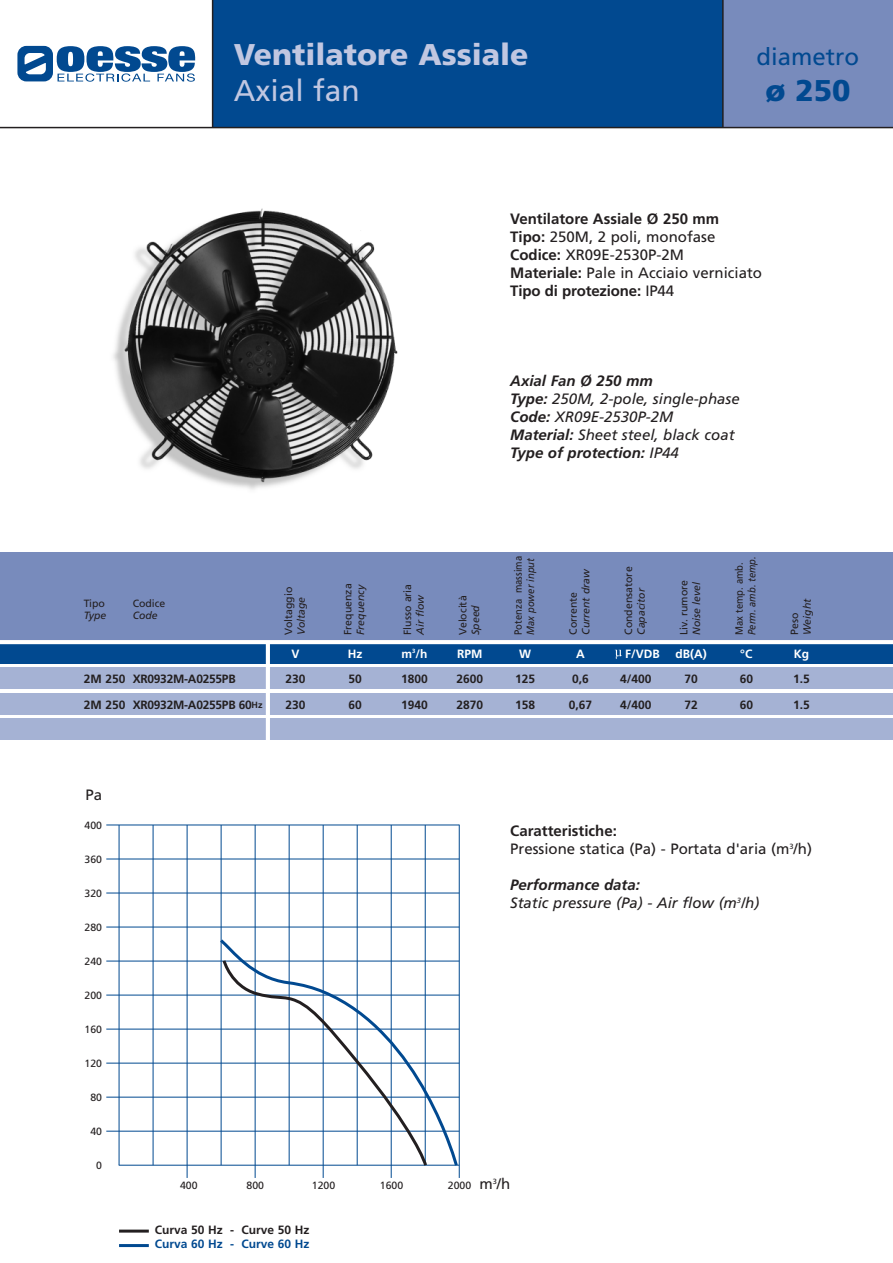
<style>
.page{position:relative;width:893px;height:1263px;background:#fff}
.page>*{position:absolute;margin:0;border:0;box-sizing:border-box;transform-origin:0 0}
.t1{font:900 30px "Frutiger";color:#c1c7e1}
.t2{font:30px "Frutiger";color:#c1c7e1}
.t3{font:900 30px "Frutiger";color:#014990}
.t4{font:24px "Frutiger";color:#014990}
.t5{font:italic 15px/18px "Frutiger";color:#231f20}
.t6{font:700 15px/18px "Frutiger";color:#231f20}
.t7{font:15px/18px "Frutiger";color:#231f20}
.t8{font:700 12px/25.5px "Frutiger";color:#231f20}
.t9{font:700 12px/25.5px "Frutiger";letter-spacing:-.02em;color:#231f20}
.t10{font:700 12px "Frutiger";color:#fff}
.t11{font:700 12px "Frutiger";color:#014990}
.t12{font:10.5px "Frutiger";color:#231f20}
.t13{font:italic 10.5px "Frutiger";color:#231f20}
.t14{font:italic 10.5px "Frutiger";color:#231f20;scale:.9 1}
.t15{font:10.5px "Frutiger";color:#231f20;scale:.9 1}
.s1{font-weight:400}
.s2{font-weight:700}
.s3{font-size:9px}
.s4{font-size:15px}
</style>
<div class="page">
<div style="left:0;top:553px;width:893px;height:102px;background:#788bbc"></div>
<div style="left:723px;top:0;width:170px;height:128px;background:#788bbc"></div>
<div style="left:213px;top:0;width:510px;height:128px;background:#014990"></div>
<svg style="left:17px;top:46px;width:178px;height:36px"></svg>
<hr style="left:212px;top:0;width:1px;height:128px;background:#231f20">
<hr style="left:0;top:127px;width:893px;height:1px;background:#231f20">
<hr style="left:722px;top:0;width:2px;height:128px;background:#231f20">
<img style="left:113px;top:208px;width:285px;height:282px">
<svg style="left:0;top:663px;width:893px;height:56px"></svg>
<div style="left:0;top:642px;width:893px;height:21px;background:#014990"></div>
<svg style="left:615px;top:650px;width:7px;height:9px"></svg>
<div style="left:0;top:668px;width:893px;height:21px;background:#a5b2d4"></div>
<div style="left:0;top:693px;width:893px;height:21px;background:#a5b2d4"></div>
<div style="left:0;top:719px;width:893px;height:21px;background:#a5b2d4"></div>
<hr style="left:266px;top:642px;width:4px;height:102px;background:#fff">
<hr style="left:0;top:640px;width:893px;height:4px;background:#fff">
<hr style="left:119px;top:1229px;width:30px;height:3px;background:#231f20">
<hr style="left:119px;top:1244px;width:30px;height:3px;background:#014990">
<hr style="left:153px;top:825px;width:1px;height:340px;background:#014990">
<hr style="left:119px;top:825px;width:1px;height:340px;background:#014990">
<hr style="left:187px;top:825px;width:1px;height:353px;background:#014990">
<hr style="left:221px;top:825px;width:1px;height:340px;background:#014990">
<hr style="left:255px;top:825px;width:1px;height:353px;background:#014990">
<hr style="left:289px;top:825px;width:1px;height:340px;background:#014990">
<hr style="left:323px;top:825px;width:1px;height:353px;background:#014990">
<hr style="left:357px;top:825px;width:1px;height:340px;background:#014990">
<hr style="left:391px;top:825px;width:1px;height:353px;background:#014990">
<hr style="left:425px;top:825px;width:1px;height:340px;background:#014990">
<hr style="left:459px;top:825px;width:1px;height:353px;background:#014990">
<hr style="left:106px;top:825px;width:353px;height:1px;background:#014990">
<hr style="left:106px;top:859px;width:353px;height:1px;background:#014990">
<hr style="left:106px;top:893px;width:353px;height:1px;background:#014990">
<hr style="left:106px;top:927px;width:353px;height:1px;background:#014990">
<hr style="left:106px;top:961px;width:353px;height:1px;background:#014990">
<hr style="left:106px;top:995px;width:353px;height:1px;background:#014990">
<hr style="left:106px;top:1029px;width:353px;height:1px;background:#014990">
<hr style="left:106px;top:1063px;width:353px;height:1px;background:#014990">
<hr style="left:106px;top:1097px;width:353px;height:1px;background:#014990">
<hr style="left:106px;top:1131px;width:353px;height:1px;background:#014990">
<hr style="left:119px;top:1165px;width:340px;height:1px;background:#014990">
<svg style="left:217px;top:936px;width:243px;height:233px"></svg>
<h1 class="t1" style="left:234px;top:43px;width:296px">Ventilatore Assiale</h1>
<h1 class="t2" style="left:234px;top:79px;width:127px">Axial fan</h1>
<h2 class="t4" style="left:757px;top:47px;width:104px">diametro</h2>
<h1 class="t3" style="left:765px;top:79px;width:87px">ø 250</h1>
<p class="t6" style="left:510px;top:211px;width:253px">Ventilatore Assiale Ø 250 mm<br>Tipo: <span class="s1">250M, 2 poli, monofase<br></span>Codice: <span class="s1">XR09E-2530P-2M<br></span>Materiale: <span class="s1">Pale in Acciaio verniciato<br></span>Tipo di protezione: <span class="s1">IP44</span></p>
<p class="t5" style="left:510px;top:373px;width:231px"><span class="s2">Axial Fan Ø 250 mm<br>Type:</span> 250M, 2-pole, single-phase<br><span class="s2">Code:</span> XR09E-2530P-2M<br><span class="s2">Material:</span> Sheet steel, black coat<br><span class="s2">Type of protection:</span> IP44</p>
<p class="t12" style="left:84px;top:599px;width:23px">Tipo</p>
<p class="t13" style="left:84px;top:611px;width:24px">Type</p>
<p class="t12" style="left:133px;top:599px;width:34px">Codice</p>
<p class="t13" style="left:133px;top:611px;width:27px">Code</p>
<p class="t8" style="left:84px;top:667px;width:43px">2M 250<br>2M 250</p>
<p class="t9" style="left:133px;top:667px;width:131px">XR0932M-A0255PB<br>XR0932M-A0255PB 60<span class="s3">Hz</span></p>
<p class="t12" style="left:284px;top:635px;width:49px;rotate:-90deg">Voltaggio</p>
<p class="t13" style="left:297px;top:635px;width:40px;rotate:-90deg">Voltage</p>
<p class="t12" style="left:344px;top:635px;width:53px;rotate:-90deg">Frequenza</p>
<p class="t13" style="left:356px;top:635px;width:52px;rotate:-90deg">Frequency</p>
<p class="t12" style="left:403px;top:635px;width:53px;rotate:-90deg">Flusso aria</p>
<p class="t13" style="left:416px;top:635px;width:42px;rotate:-90deg">Air flow</p>
<p class="t12" style="left:459px;top:635px;width:41px;rotate:-90deg">Velocità</p>
<p class="t13" style="left:471px;top:635px;width:31px;rotate:-90deg">Speed</p>
<p class="t15" style="left:514px;top:635px;width:89px;rotate:-90deg">Potenza massima</p>
<p class="t14" style="left:526px;top:635px;width:87px;rotate:-90deg">Max power input</p>
<p class="t13" style="left:582px;top:635px;width:68px;rotate:-90deg">Current draw</p>
<p class="t12" style="left:624px;top:635px;width:70px;rotate:-90deg">Condensatore</p>
<p class="t13" style="left:637px;top:635px;width:49px;rotate:-90deg">Capacitor</p>
<p class="t12" style="left:680px;top:635px;width:56px;rotate:-90deg">Liv. rumore</p>
<p class="t13" style="left:692px;top:635px;width:54px;rotate:-90deg">Noise level</p>
<p class="t12" style="left:569px;top:635px;width:45px;rotate:-90deg">Corrente</p>
<p class="t15" style="left:735px;top:635px;width:82px;rotate:-90deg">Max temp. amb.</p>
<p class="t14" style="left:747px;top:635px;width:89px;rotate:-90deg">Perm. amb. temp.</p>
<p class="t13" style="left:803px;top:635px;width:38px;rotate:-90deg">Weight</p>
<p class="t12" style="left:790px;top:635px;width:24px;rotate:-90deg">Peso</p>
<p class="t10" style="left:292px;top:648px;width:10px">V</p>
<p class="t10" style="left:348px;top:648px;width:16px">Hz</p>
<p class="t10" style="left:402px;top:648px;width:27px">m<sup>3</sup>/h</p>
<p class="t10" style="left:457px;top:648px;width:27px">RPM</p>
<p class="t10" style="left:519px;top:648px;width:13px">W</p>
<p class="t10" style="left:576px;top:648px;width:10px">A</p>
<p class="t10" style="left:625px;top:648px;width:36px">F/VDB</p>
<p class="t10" style="left:675px;top:648px;width:33px">dB(A)</p>
<p class="t10" style="left:740px;top:648px;width:14px">°C</p>
<p class="t10" style="left:794px;top:648px;width:17px">Kg</p>
<p class="t8" style="left:286px;top:667px;width:22px">230</p>
<p class="t8" style="left:348px;top:667px;width:15px">50</p>
<p class="t8" style="left:401px;top:667px;width:28px">1800</p>
<p class="t8" style="left:457px;top:667px;width:28px">2600</p>
<p class="t8" style="left:515px;top:667px;width:22px">125</p>
<p class="t8" style="left:572px;top:667px;width:18px">0,6</p>
<p class="t8" style="left:620px;top:667px;width:33px">4/400</p>
<p class="t8" style="left:684px;top:667px;width:15px">70</p>
<p class="t8" style="left:740px;top:667px;width:15px">60</p>
<p class="t8" style="left:793px;top:667px;width:18px">1.5</p>
<p class="t8" style="left:286px;top:692px;width:22px">230</p>
<p class="t8" style="left:348px;top:692px;width:15px">60</p>
<p class="t8" style="left:401px;top:692px;width:28px">1940</p>
<p class="t8" style="left:457px;top:692px;width:28px">2870</p>
<p class="t8" style="left:515px;top:692px;width:22px">158</p>
<p class="t8" style="left:569px;top:692px;width:25px">0,67</p>
<p class="t8" style="left:620px;top:692px;width:33px">4/400</p>
<p class="t8" style="left:684px;top:692px;width:15px">72</p>
<p class="t8" style="left:740px;top:692px;width:15px">60</p>
<p class="t8" style="left:793px;top:692px;width:18px">1.5</p>
<p class="t7" style="left:85px;top:787px;width:18px">Pa</p>
<p class="t12" style="left:85px;top:821px;width:19px">400</p>
<p class="t12" style="left:85px;top:855px;width:19px">360</p>
<p class="t12" style="left:85px;top:889px;width:19px">320</p>
<p class="t12" style="left:85px;top:923px;width:19px">280</p>
<p class="t12" style="left:85px;top:957px;width:19px">240</p>
<p class="t12" style="left:85px;top:991px;width:19px">200</p>
<p class="t12" style="left:85px;top:1025px;width:19px">160</p>
<p class="t12" style="left:85px;top:1059px;width:19px">120</p>
<p class="t12" style="left:90px;top:1093px;width:13px">80</p>
<p class="t12" style="left:90px;top:1127px;width:13px">40</p>
<p class="t12" style="left:96px;top:1161px;width:7px">0</p>
<p class="t7" style="left:510px;top:823px;width:303px"><span class="s2">Caratteristiche:<br></span>Pressione statica (Pa) - Portata d'aria (m<sup>3</sup>/h)</p>
<p class="t5" style="left:510px;top:877px;width:251px"><span class="s2">Performance data:<br></span>Static pressure (Pa) - Air flow (m<sup>3</sup>/h)</p>
<p class="t12" style="left:180px;top:1181px;width:19px">400</p>
<p class="t12" style="left:247px;top:1181px;width:19px">800</p>
<p class="t12" style="left:312px;top:1181px;width:25px">1200</p>
<p class="t12" style="left:380px;top:1181px;width:25px">1600</p>
<p class="t12" style="left:448px;top:1181px;width:64px">2000 <span class="s4">m</span><sup>3</sup><span class="s4">/h</span></p>
<p class="t8" style="left:155px;top:1218px;width:156px">Curva 50 Hz - Curve 50 Hz</p>
<p class="t11" style="left:155px;top:1239px;width:156px">Curva 60 Hz - Curve 60 Hz</p>
</div>
